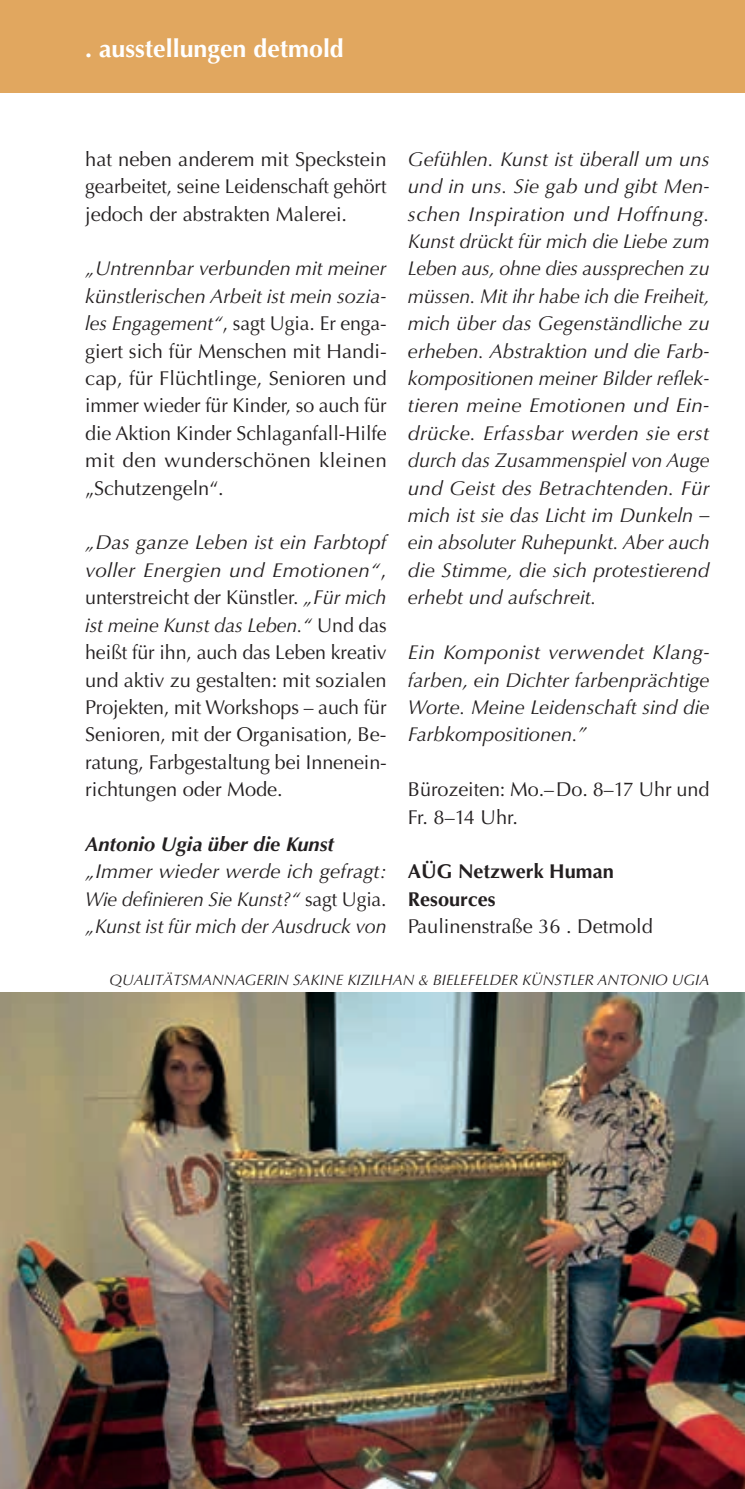
<style>
.page{position:relative;width:745px;height:1489px;background:#fff}
.page>*{position:absolute;margin:0;border:0;box-sizing:border-box;transform-origin:0 0}
.t1{font:700 25px "Optima";color:#fff}
.t2{font:20px/27.5px "Optima";color:#231f20;text-align:justify}
.t3{font:italic 20px/27.5px "Optima";color:#231f20;text-align:justify}
.t4{font:700 20px/27.5px "Optima";color:#231f20}
.t5{font:italic 700 20px "Optima";color:#231f20}
.t6{font:italic 15px "Optima";color:#231f20}
.s1{font-style:italic}
.s2{font-style:normal}
</style>
<div class="page">
<div style="left:0;top:0;width:744px;height:92px;background:#e1a75f"></div>
<img style="left:0;top:992px;width:744px;height:496px">
<p class="t1" style="left:85px;top:34px;width:260px">. ausstellungen detmold</p>
<p class="t2" style="left:85px;top:145px;width:303px">hat neben anderem mit Speckstein gearbeitet, seine Leidenschaft gehört jedoch der abstrakten Malerei.</p>
<p class="t2" style="left:85px;top:255px;width:303px"><span class="s1">„Untrennbar verbunden mit meiner künstlerischen Arbeit ist mein sozia&shy;les Engagement“</span>, sagt Ugia. Er enga&shy;giert sich für Menschen mit Handi&shy;cap, für Flüchtlinge, Senioren und immer wieder für Kinder, so auch für die Aktion Kinder Schlaganfall-Hilfe mit den wunderschönen kleinen „Schutzengeln“.</p>
<p class="t2" style="left:85px;top:529px;width:303px"><span class="s1">„Das ganze Leben ist ein Farbtopf voller Energien und Emotionen“</span>, unterstreicht der Künstler. <span class="s1">„Für mich ist meine Kunst das Leben.“</span> Und das heißt für ihn, auch das Leben kreativ und aktiv zu gestalten: mit sozialen Projekten, mit Workshops – auch für Senioren, mit der Organisation, Be&shy;ratung, Farbgestaltung bei Innenein&shy;richtungen oder Mode.</p>
<p class="t5" style="left:85px;top:832px;width:250px">Antonio Ugia über die Kunst</p>
<p class="t3" style="left:85px;top:858px;width:303px">„Immer wieder werde ich gefragt:<br>Wie definieren Sie Kunst?“ <span class="s2">sagt Ugia. </span>„Kunst ist für mich der Ausdruck von</p>
<p class="t3" style="left:407px;top:145px;width:303px">Gefühlen. Kunst ist überall um uns und in uns. Sie gab und gibt Men&shy;schen Inspiration und Hoffnung.<br>Kunst drückt für mich die Liebe zum Leben aus, ohne dies aussprechen zu müssen. Mit ihr habe ich die Freiheit, mich über das Gegenständliche zu erheben. Abstraktion und die Farb&shy;kompositionen meiner Bilder reflek&shy;tieren meine Emotionen und Ein&shy;drücke. Erfassbar werden sie erst durch das Zusammenspiel von Auge und Geist des Betrachtenden. Für mich ist sie das Licht im Dunkeln – ein absoluter Ruhepunkt. Aber auch die Stimme, die sich protestierend erhebt und aufschreit.</p>
<p class="t3" style="left:407px;top:638px;width:303px">Ein Komponist verwendet Klang&shy;farben, ein Dichter farbenprächtige Worte. Meine Leidenschaft sind die Farbkompositionen.”</p>
<p class="t2" style="left:407px;top:776px;width:303px">Bürozeiten: Mo.–Do. 8–17 Uhr und<br>Fr. 8–14 Uhr.</p>
<p class="t4" style="left:407px;top:858px;width:207px">AÜG Netzwerk Human<br>Resources</p>
<p class="t2" style="left:407px;top:913px;width:246px">Paulinenstraße 36 . Detmold</p>
<p class="t6" style="left:110px;top:971px;width:601px">QUALITÄTSMANNAGERIN SAKINE KIZILHAN &amp; BIELEFELDER KÜNSTLER ANTONIO UGIA</p>
</div>
